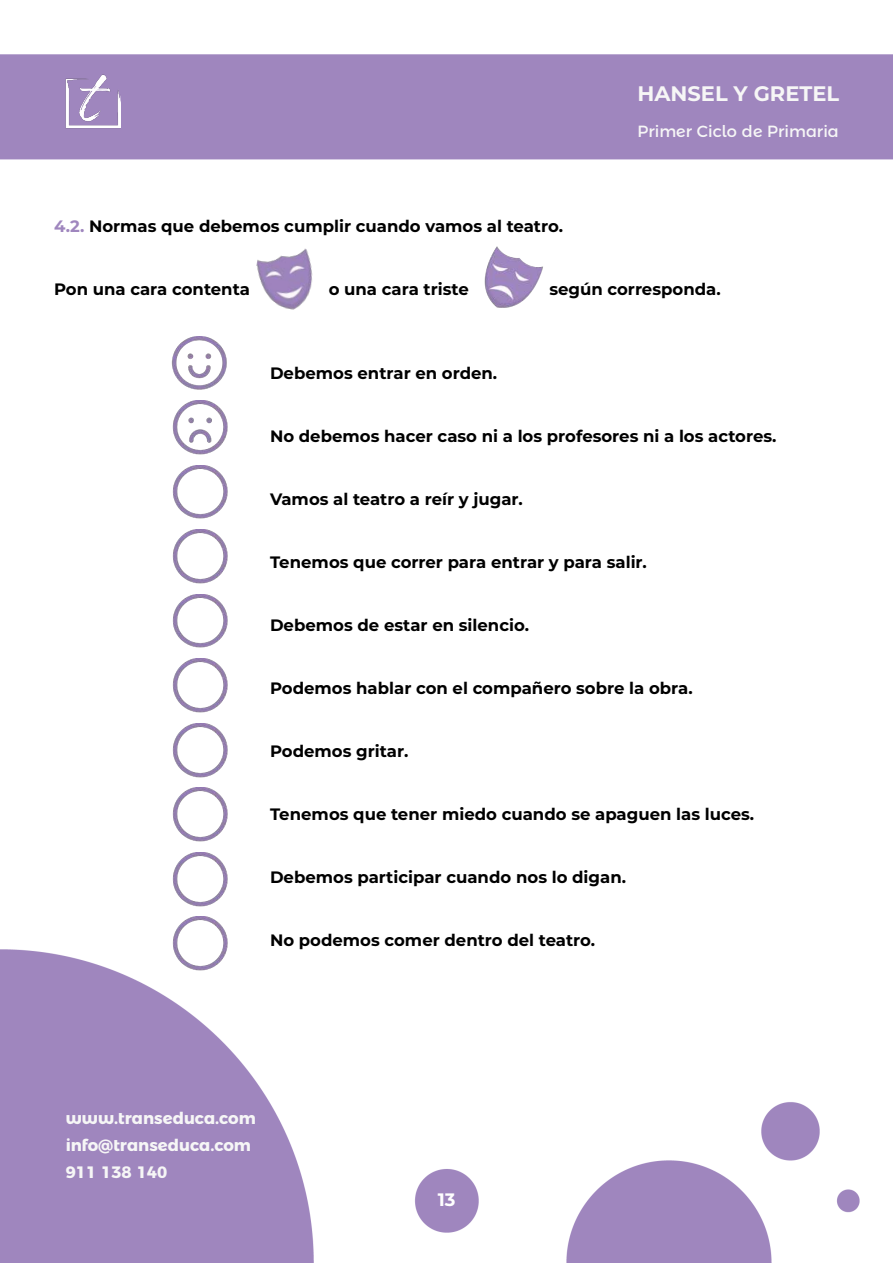
<style>
.page{position:relative;width:893px;height:1263px;background:#fff}
.page>*{position:absolute;margin:0;border:0;box-sizing:border-box;transform-origin:0 0}
.t1{font:700 21px "Montserrat";color:#f6f6f6}
.t2{font:700 18px "Montserrat";color:#fff}
.t3{font:700 16.5px "Montserrat";color:#000}
.t4{font:700 16.5px/27px "Montserrat Alternates";color:#f6f6f6}
.t5{font:16.2px "Montserrat Alternates";color:#f6f6f6}
.s1{color:#9f86be}
</style>
<div class="page">
<img style="left:0;top:54px;width:893px;height:1209px">
<img style="left:66px;top:74px;width:55px;height:66px">
<img style="left:251px;top:242px;width:68px;height:73px">
<img style="left:484px;top:245px;width:60px;height:65px">
<img style="left:171px;top:336px;width:57px;height:55px">
<img style="left:170px;top:401px;width:59px;height:54px">
<img style="left:170px;top:465px;width:59px;height:55px">
<img style="left:170px;top:530px;width:59px;height:54px">
<img style="left:170px;top:594px;width:59px;height:55px">
<img style="left:170px;top:659px;width:59px;height:54px">
<img style="left:170px;top:723px;width:59px;height:55px">
<img style="left:170px;top:788px;width:59px;height:54px">
<img style="left:170px;top:852px;width:59px;height:55px">
<img style="left:170px;top:917px;width:59px;height:55px">
<p class="t3" style="left:54px;top:215px;width:511px"><span class="s1">4.2.</span> Normas que debemos cumplir cuando vamos al teatro.</p>
<p class="t1" style="left:637px;top:79px;width:203px">HANSEL Y GRETEL</p>
<p class="t5" style="left:637px;top:119px;width:203px">Primer Ciclo de Primaria</p>
<p class="t3" style="left:54px;top:278px;width:198px">Pon una cara contenta</p>
<p class="t3" style="left:329px;top:278px;width:142px">o una cara triste</p>
<p class="t3" style="left:549px;top:278px;width:173px">según corresponda.</p>
<p class="t3" style="left:270px;top:362px;width:229px">Debemos entrar en orden.</p>
<p class="t3" style="left:270px;top:425px;width:508px">No debemos hacer caso ni a los profesores ni a los actores.</p>
<p class="t3" style="left:270px;top:488px;width:254px">Vamos al teatro a reír y jugar.</p>
<p class="t3" style="left:270px;top:551px;width:378px">Tenemos que correr para entrar y para salir.</p>
<p class="t3" style="left:270px;top:614px;width:261px">Debemos de estar en silencio.</p>
<p class="t3" style="left:270px;top:677px;width:424px">Podemos hablar con el compañero sobre la obra.</p>
<p class="t3" style="left:270px;top:740px;width:140px">Podemos gritar.</p>
<p class="t3" style="left:270px;top:803px;width:486px">Tenemos que tener miedo cuando se apaguen las luces.</p>
<p class="t3" style="left:270px;top:866px;width:358px">Debemos participar cuando nos lo digan.</p>
<p class="t3" style="left:270px;top:929px;width:327px">No podemos comer dentro del teatro.</p>
<p class="t4" style="left:66px;top:1103px;width:192px">www.transeduca.com info@transeduca.com<br>911 138 140</p>
<p class="t2" style="left:438px;top:1186px;width:19px">13</p>
</div>
